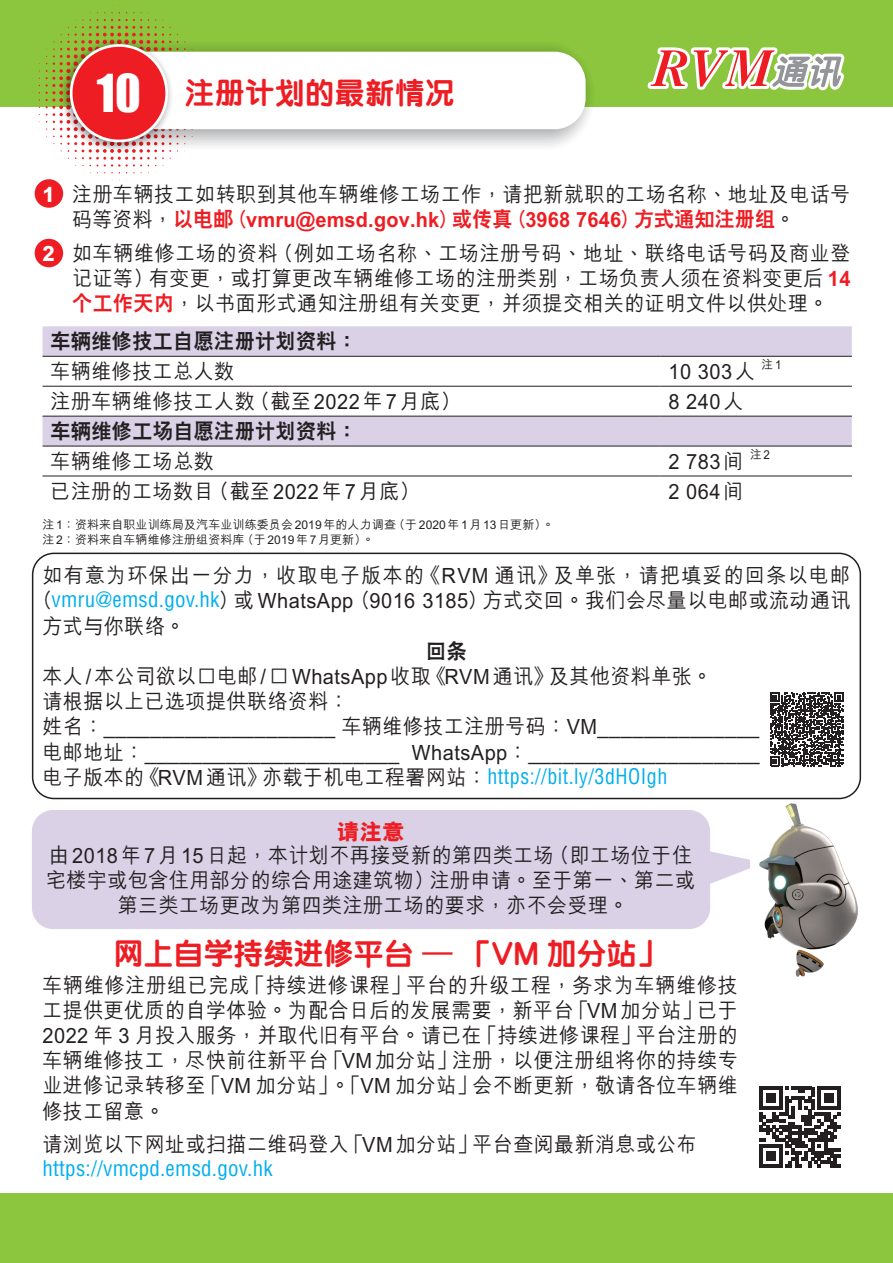
<style>
.page{position:relative;width:893px;height:1263px;background:#fff}
.page>*{position:absolute;margin:0;border:0;box-sizing:border-box;transform-origin:0 0}
.t1{font:800 30px "M Yuen HKS";color:#ee1d23}
.t2{font:800 22.5px "M Hei HKS";color:#ee1d23}
.t3{font:500 21px/25.2px "M Hei HKS";letter-spacing:.025em;color:#231f20;text-align:justify;scale:.95 1}
.t4{font:800 21px "C Hei 2 HKS";letter-spacing:.01em;color:#ee1d23;scale:.95 1}
.t5{font:500 21px "M Hei HKS";letter-spacing:.065em;color:#231f20;scale:.95 1}
.t6{font:800 21px "C Hei 2 HKS";letter-spacing:.025em;color:#231f20;scale:.95 1}
.t7{font:condensed 21px "Helvetica LT Std";letter-spacing:.01em;color:#00aeef}
.t8{font:500 12.3px "M Hei HKS";color:#231f20;scale:.95 1}
.t9{font:500 12px/14.4px "M Hei HKS";letter-spacing:.01em;color:#231f20}
.s1{font-family:"Impact";font-weight:400;font-size:48px;color:#fff}
.s2{font-weight:800;color:#fff}
.s3{font-family:"M Hei HKS";font-weight:500;color:#231f20}
.s4{font-family:"C Hei 2 HKS";font-weight:800;color:#ee1d23}
.s5{font-family:"Helvetica LT Std";font-weight:400;font-stretch:condensed;color:#00aeef}
</style>
<div class="page">
<div style="left:0;top:0;width:893px;height:106px;background:#8bc63e"></div>
<div style="left:0;top:1193px;width:893px;height:70px;background:#8bc63e"></div>
<svg style="left:193px;top:45px;width:405px;height:102px"></svg>
<div style="left:90px;top:52px;width:496px;height:77px;background:#fff;border-radius:31px"></div>
<svg style="left:46px;top:12px;width:147px;height:162px"></svg>
<svg style="left:643px;top:47px;width:205px;height:60px"></svg>
<div style="left:35px;top:179px;width:28px;height:29px;background:#ee1d23;border-radius:50%"></div>
<div style="left:35px;top:239px;width:28px;height:28px;background:#ee1d23;border-radius:50%"></div>
<div style="left:32px;top:553px;width:829px;height:246px;border:2px solid #231f20;border-radius:21px"></div>
<img style="left:649px;top:744px;width:213px;height:233px">
<svg style="left:760px;top:1087px;width:80px;height:80px"></svg>
<div style="left:43px;top:326px;width:809px;height:30px;background:#dad1e7"></div>
<svg style="left:43px;top:385px;width:809px;height:91px"></svg>
<hr style="left:43px;top:356px;width:617px;height:1px;background:#231f20">
<hr style="left:660px;top:356px;width:192px;height:1px;background:#231f20">
<hr style="left:43px;top:386px;width:617px;height:1px;background:#231f20">
<hr style="left:660px;top:386px;width:192px;height:1px;background:#231f20">
<hr style="left:43px;top:416px;width:617px;height:1px;background:#231f20">
<hr style="left:660px;top:416px;width:192px;height:1px;background:#231f20">
<hr style="left:43px;top:446px;width:617px;height:1px;background:#231f20">
<hr style="left:660px;top:446px;width:192px;height:1px;background:#231f20">
<hr style="left:43px;top:476px;width:617px;height:1px;background:#231f20">
<hr style="left:660px;top:476px;width:192px;height:1px;background:#231f20">
<svg style="left:710px;top:847px;width:40px;height:45px"></svg>
<div style="left:32px;top:810px;width:678px;height:119px;background:#dad1e7;border-radius:21px"></div>
<svg style="left:770px;top:692px;width:74px;height:74px"></svg>
<h1 class="t1" style="left:97px;top:71px;width:360px"><span class="s1">10</span> 註冊計劃的最新情況</h1>
<p class="t3" style="left:43px;top:180px;width:852px"><span class="s2">1</span> 註冊車輛技工如轉職到其他車輛維修工場工作，請把新就職的工場名稱、地址及電話號</p>
<p class="t4" style="left:72px;top:205px;width:762px"><span class="s3">碼等資料，</span>以電郵（vmru@emsd.gov.hk）或傳真（3968 7646）方式通知註冊組<span class="s3">。</span></p>
<p class="t3" style="left:72px;top:239px;width:821px;text-indent:-30px"><span class="s2">2</span> 如車輛維修工場的資料（例如工場名稱、工場註冊號碼、地址、聯絡電話號碼及商業登記證等）有變更，或打算更改車輛維修工場的註冊類別，工場負責人須在資料變更後 <span class="s4">14個工作天內</span>，以書面形式通知註冊組有關變更，並須提交相關的證明文件以供處理。</p>
<p class="t6" style="left:51px;top:328px;width:324px">車輛維修技工自願註冊計劃資料：</p>
<p class="t3" style="left:51px;top:357px;width:195px">車輛維修技工總人數</p>
<p class="t3" style="left:669px;top:357px;width:92px">10 303人</p>
<p class="t8" style="left:762px;top:355px;width:22px">註1</p>
<p class="t3" style="left:51px;top:387px;width:433px">註冊車輛維修技工人數（截至 2022 年 7 月底）</p>
<p class="t3" style="left:669px;top:387px;width:80px">8 240人</p>
<p class="t6" style="left:51px;top:417px;width:324px">車輛維修工場自願註冊計劃資料：</p>
<p class="t3" style="left:51px;top:447px;width:173px">車輛維修工場總數</p>
<p class="t3" style="left:669px;top:447px;width:80px">2 783間</p>
<p class="t8" style="left:750px;top:445px;width:22px">註2</p>
<p class="t3" style="left:51px;top:477px;width:390px">已註冊的工場數目（截至 2022 年 7 月底）</p>
<p class="t3" style="left:669px;top:477px;width:80px">2 064間</p>
<p class="t9" style="left:43px;top:517px;width:513px">註1：資料來自職業訓練局及汽車業訓練委員會2019年的人力調查（於2020年1月13日更新）。註2：資料來自車輛維修註冊組資料庫（於2019年7月更新）。</p>
<p class="t5" style="left:43px;top:560px;width:852px">如有意為環保出一分力，收取電子版本的《RVM 通訊》及單張，請把填妥的回條以電郵</p>
<p class="t3" style="left:33px;top:586px;width:862px">（<span class="s5">vmru@emsd.gov.hk</span>）或 WhatsApp（9016 3185）方式交回。我們會盡量以電郵或流動通訊</p>
<p class="t3" style="left:43px;top:612px;width:152px">方式與你聯絡。</p>
<p class="t6" style="left:426px;top:637px;width:44px">回條</p>
<p class="t3" style="left:43px;top:662px;width:756px;text-align:left">本人 / 本公司欲以□電郵 / □ WhatsApp 收取《RVM 通訊》及其他資料單張。<br>請根據以上已選項提供聯絡資料：<br>姓名：____________________ 車輛維修技工註冊號碼：VM______________電郵地址：______________________ WhatsApp：____________________電子版本的《RVM 通訊》亦載於機電工程署網站：<span class="s5">https://bit.ly/3dHOIgh</span></p>
<p class="t2" style="left:337px;top:817px;width:69px">請注意</p>
<p class="t3" style="left:46px;top:841px;width:685px;text-align:center">由 2018 年 7 月 15 日起，本計劃不再接受新的第四類工場（即工場位於住宅樓宇或包含住用部分的綜合用途建築物）註冊申請。至於第一、第二或第三類工場更改為第四類註冊工場的要求，亦不會受理。</p>
<h1 class="t1" style="left:113px;top:931px;width:555px">網上自學持續進修平台 – 「VM 加分站」</h1>
<p class="t3" style="left:43px;top:971px;width:733px">車輛維修註冊組已完成「持續進修課程」平台的升級工程，務求為車輛維修技工提供更優質的自學體驗。為配合日後的發展需要，新平台「VM 加分站」已於2022 年 3 月投入服務，並取代舊有平台。請已在「持續進修課程」平台註冊的車輛維修技工，盡快前往新平台「VM 加分站」註冊，以便註冊組將你的持續專業進修記錄轉移至「VM 加分站」。「VM 加分站」會不斷更新，敬請各位車輛維修技工留意。</p>
<p class="t3" style="left:43px;top:1130px;width:690px">請瀏覽以下網址或掃描二維碼登入「VM 加分站」平台查閱最新消息或公布</p>
<p class="t7" style="left:43px;top:1155px;width:232px">https://vmcpd.emsd.gov.hk</p>
</div>
